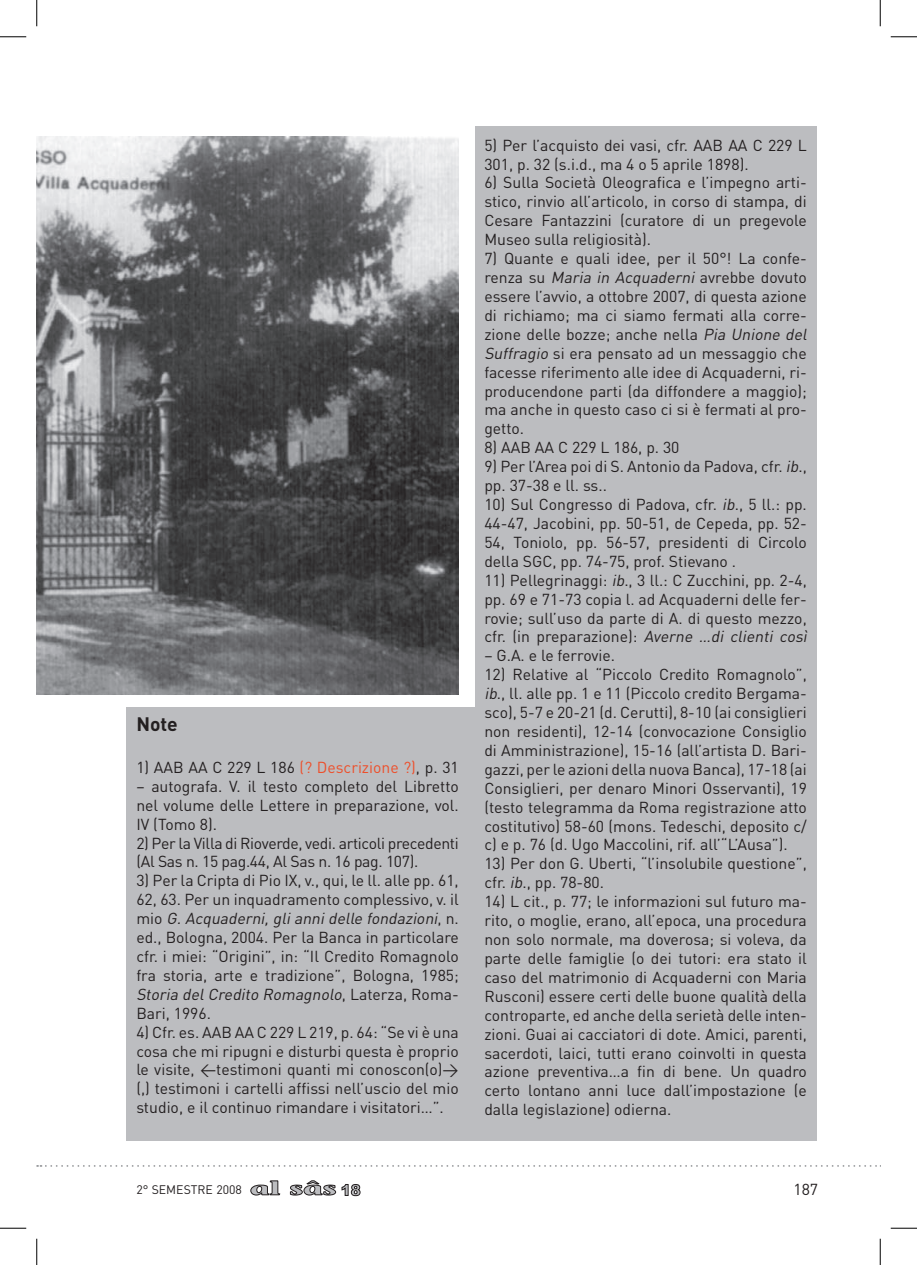
<style>
.page{position:relative;width:917px;height:1265px;background:#fff}
.page>*{position:absolute;margin:0;border:0;box-sizing:border-box;transform-origin:0 0}
.t1{font:700 19.25px "DIN";color:#231f20}
.t2{font:15.75px/18.9px "DIN";color:#231f20;text-align:justify}
.t3{font:15.75px/18.9px "DIN";letter-spacing:-.02em;color:#231f20}
.t4{font:900 15.05px "Arial";color:#bcbdc0}
.t5{font:12.25px "DIN";color:#231f20}
.s1{color:#ed4f2b}
.s2{font-style:italic}
</style>
<div class="page">
<svg style="left:37px;top:1165px;width:844px;height:1px"></svg>
<svg style="left:250px;top:1180px;width:30px;height:15px"></svg>
<svg style="left:290px;top:1180px;width:71px;height:15px"></svg>
<div style="left:475px;top:126px;width:342px;height:1014px;background:#bcbdc0"></div>
<div style="left:126px;top:707px;width:351px;height:433px;background:#bcbdc0"></div>
<img style="left:37px;top:136px;width:422px;height:558px">
<svg style="left:0;top:36px;width:26px;height:1px"></svg>
<svg style="left:891px;top:36px;width:26px;height:1px"></svg>
<svg style="left:0;top:1227px;width:26px;height:1px"></svg>
<svg style="left:891px;top:1227px;width:26px;height:1px"></svg>
<svg style="left:36px;top:0;width:1px;height:26px"></svg>
<svg style="left:36px;top:1238px;width:1px;height:26px"></svg>
<svg style="left:880px;top:0;width:1px;height:26px"></svg>
<svg style="left:880px;top:1238px;width:1px;height:26px"></svg>
<p class="t1" style="left:136px;top:711px;width:43px">Note</p>
<p class="t2" style="left:136px;top:757px;width:324px">1) AAB AA C 229 L 186 <span class="s1">(? Descrizione ?)</span>, p. 31</p>
<p class="t2" style="left:136px;top:776px;width:324px">– autografa. V. il testo completo del Libretto nel volume delle Lettere in preparazione, vol.<br>IV (Tomo 8).</p>
<p class="t3" style="left:136px;top:832px;width:324px">2) Per la Villa di Rioverde, vedi. articoli precedenti (Al Sas n. 15 pag.44, Al Sas n. 16 pag. 107).</p>
<p class="t2" style="left:136px;top:870px;width:324px">3) Per la Cripta di Pio IX, v., qui, le ll. alle pp. 61, 62, 63. Per un inquadramento complessivo, v. il m i o <span class="s2">G.Acquaderni,gliannidelle fondazioni</span>, n . ed., Bologna, 2004. Per la Banca in particolare cfr. i miei: “Origini”, in: “Il Credito Romagnolo fra storia, arte e tradizione”, Bologna, 1985; <span class="s2">Storia delCredito Romagnolo</span>, La t e rz a , R o m a - Bari, 1996.</p>
<p class="t2" style="left:136px;top:1021px;width:324px">4) Cfr. es. AAB AA C 229 L 219, p. 64: “Se vi è una cosa che mi ripugni e disturbi questa è proprio le visite, &lt;testimoni quanti mi conoscon(o)&gt; (,) testimoni i cartelli affissi nell’uscio del mio studio, e il continuo rimandare i visitatori…”.</p>
<p class="t2" style="left:484px;top:135px;width:324px">5) Per l’acquisto dei vasi, cfr. AAB AA C 229 L<br>301, p. 32 (s.i.d., ma 4 o 5 aprile 1898).</p>
<p class="t2" style="left:484px;top:173px;width:324px">6) Sulla Società Oleografica e l’impegno arti&shy;stico, rinvio all’articolo, in corso di stampa, di Cesare Fantazzini (curatore di un pregevole Museo sulla religiosità).</p>
<p class="t2" style="left:484px;top:249px;width:327px;text-align:left">7) Quante e quali idee, per il 50°! La confe&shy;renza su <span class="s2">Maria in Acquaderni</span> avrebbe dovuto essere l’avvio, a ottobre 2007, di questa azione di richiamo; ma ci siamo fermati alla corre&shy;zione delle bozze; anche nella <span class="s2">Pia Unione del Suffragio</span> si era pensato ad un messaggio che facesse riferimento alle idee di Acquaderni, ri&shy;producendone parti (da diffondere a maggio); ma anche in questo caso ci si è fermati al pro&shy;getto.</p>
<p class="t2" style="left:484px;top:438px;width:197px">8) AAB AA C 229 L 186, p. 30</p>
<p class="t2" style="left:484px;top:456px;width:324px">9) Per l’Area poi di S. Antonio da Padova, cfr. <span class="s2">ib</span>., pp. 37-38 e ll. ss..</p>
<p class="t2" style="left:484px;top:494px;width:324px">10) Sul Congresso di Padova, cfr. <span class="s2">ib</span>., 5 ll.: pp.<br>44-47, Jacobini, pp. 50-51, de Cepeda, pp. 52- 54, Toniolo, pp. 56-57, presidenti di Circolo della SGC, pp. 74-75, prof. Stievano .</p>
<p class="t2" style="left:484px;top:570px;width:327px;text-align:left">11) Pellegrinaggi: <span class="s2">ib</span>., 3 ll.: C Zucchini, pp. 2-4, pp. 69 e 71-73 copia l. ad Acquaderni delle fer&shy;rovie; sull’uso da parte di A. di questo mezzo, cfr. (in preparazione): <span class="s2">Averne …di clienti così</span></p>
<p class="t2" style="left:484px;top:645px;width:132px">– G.A. e le ferrovie.</p>
<p class="t2" style="left:484px;top:664px;width:324px">12) Relative al “Piccolo Credito Romagnolo”, <span class="s2">ib</span>., ll. alle pp. 1 e 11 (Piccolo credito Bergama&shy;sco), 5-7 e 20-21 (d. Cerutti), 8-10 (ai consiglieri non residenti), 12-14 (convocazione Consiglio di Amministrazione), 15-16 (all’artista D. Bari&shy;gazzi, per le azioni della nuova Banca), 17-18 (ai Consiglieri, per denaro Minori Osservanti), 19 (testo telegramma da Roma registrazione atto costitutivo) 58-60 (mons. Tedeschi, deposito c/ c) e p. 76 (d. Ugo Maccolini, rif. all’“L’Ausa”).</p>
<p class="t2" style="left:484px;top:853px;width:324px">13) Per don G. Uberti, “l’insolubile questione”, cfr. <span class="s2">ib</span>., pp. 78-80.</p>
<p class="t2" style="left:484px;top:891px;width:324px">14) L cit., p. 77; le informazioni sul futuro ma&shy;rito, o moglie, erano, all’epoca, una procedura non solo normale, ma doverosa; si voleva, da parte delle famiglie (o dei tutori: era stato il caso del matrimonio di Acquaderni con Maria Rusconi) essere certi delle buone qualità della controparte, ed anche della serietà delle inten&shy;zioni. Guai ai cacciatori di dote. Amici, parenti, sacerdoti, laici, tutti erano coinvolti in questa azione preventiva…a fin di bene. Un quadro certo lontano anni luce dall’impostazione (e dalla legislazione) odierna.</p>
<p class="t5" style="left:136px;top:1181px;width:107px">2° SEMESTRE 2008</p>
<p class="t4" style="left:341px;top:1181px;width:21px">18</p>
<p class="t2" style="left:793px;top:1179px;width:26px">187</p>
</div>
